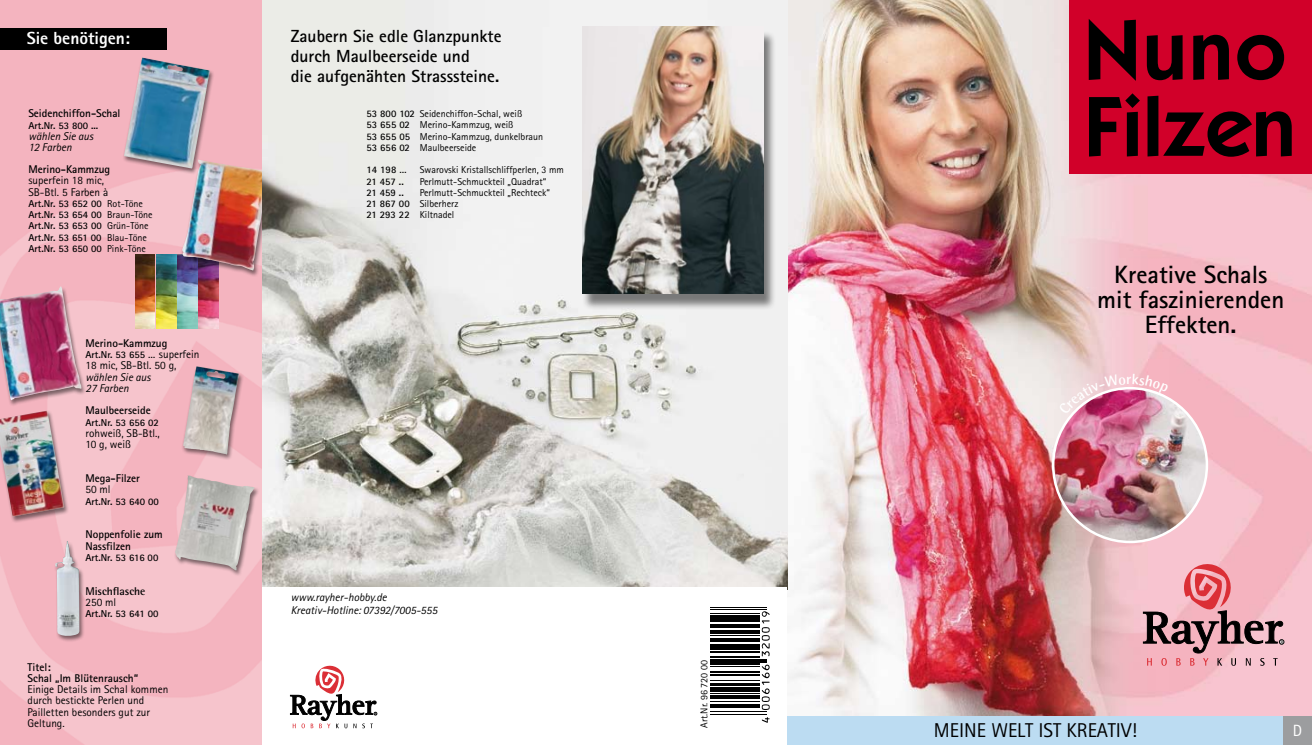
<style>
.page{position:relative;width:1312px;height:745px;background:#fff}
.page>*{position:absolute;margin:0;border:0;box-sizing:border-box;transform-origin:0 0}
.t1{font:600 85px/76.5px "Kabel IT Cby BT";color:#000}
.t2{font:700 25px/25px "Rotis Sans Serif";color:#000;text-align:center}
.t3{font:20px "Rotis Sans Serif";color:#000}
.t4{font:700 17.5px/20px "Rotis Sans Serif";color:#000}
.t5{font:800 17.5px "Rotis Sans Serif";color:#fff}
.t6{font:16.25px "Rotis Sans Serif";color:#fff}
.t7{font:11.25px/11.2px "Rotis Sans Serif";color:#000}
.t8{font:700 11.25px/11.2px "Rotis Sans Serif";color:#000}
.t9{font:italic 11.25px/11.2px "Rotis Sans Serif";color:#000}
.t10{font:700 11.25px "Rotis Semi Sans";color:#000}
.t11{font:10px/11.2px "Rotis Sans Serif";color:#000}
.t12{font:700 10px/11.2px "Rotis Sans Serif";color:#000}
.s1{font-weight:400}
.s2{font-weight:400;font-size:11.25px}
.s3{font-weight:700}
</style>
<div class="page">
<img style="left:787px;top:0;width:524px;height:716px">
<img style="left:0;top:0;width:262px;height:744px">
<div style="left:0;top:285px;width:103px;height:144px;background:#000;opacity:.5"></div>
<img style="left:0;top:286px;width:81px;height:114px">
<div style="left:122px;top:57px;width:104px;height:131px;background:#000;opacity:.5"></div>
<img style="left:124px;top:57px;width:86px;height:111px">
<img style="left:199px;top:304px;width:19px;height:24px">
<img style="left:178px;top:255px;width:19px;height:73px">
<img style="left:157px;top:255px;width:19px;height:73px">
<img style="left:136px;top:255px;width:19px;height:73px">
<div style="left:180px;top:159px;width:113px;height:145px;background:#000;opacity:.5"></div>
<img style="left:182px;top:159px;width:80px;height:111px">
<img style="left:262px;top:0;width:525px;height:586px">
<div style="left:787px;top:716px;width:496px;height:28px;background:#bcdcf2"></div>
<svg style="left:1142px;top:561px;width:141px;height:104px"></svg>
<div style="left:181px;top:365px;width:87px;height:113px;background:#000;opacity:.5"></div>
<img style="left:183px;top:366px;width:56px;height:88px">
<div style="left:0;top:409px;width:89px;height:133px;background:#000;opacity:.5"></div>
<img style="left:0;top:410px;width:64px;height:106px">
<div style="left:53px;top:540px;width:72px;height:118px;background:#000;opacity:.5"></div>
<img style="left:55px;top:540px;width:24px;height:96px">
<div style="left:581px;top:30px;width:200px;height:286px;background:#000;opacity:.5"></div>
<img style="left:582px;top:27px;width:181px;height:266px">
<div style="left:173px;top:474px;width:108px;height:121px;background:#000;opacity:.5"></div>
<img style="left:175px;top:475px;width:80px;height:95px">
<img style="left:1052px;top:388px;width:154px;height:153px;border-radius:77px">
<div style="left:1068px;top:0;width:243px;height:174px;background:#d10029"></div>
<svg style="left:290px;top:665px;width:87px;height:62px"></svg>
<div style="left:0;top:28px;width:167px;height:22px;background:#000"></div>
<hr style="left:710px;top:713px;width:57px;height:1px;background:#000">
<hr style="left:710px;top:711px;width:57px;height:1px;background:#000">
<hr style="left:710px;top:705px;width:50px;height:2px;background:#000">
<hr style="left:710px;top:703px;width:50px;height:1px;background:#000">
<hr style="left:710px;top:700px;width:50px;height:1px;background:#000">
<hr style="left:710px;top:695px;width:50px;height:3px;background:#000">
<hr style="left:710px;top:693px;width:50px;height:1px;background:#000">
<hr style="left:710px;top:687px;width:50px;height:4px;background:#000">
<hr style="left:710px;top:682px;width:50px;height:2px;background:#000">
<hr style="left:710px;top:679px;width:50px;height:1px;background:#000">
<hr style="left:710px;top:673px;width:50px;height:1px;background:#000">
<hr style="left:710px;top:671px;width:50px;height:1px;background:#000">
<hr style="left:710px;top:665px;width:50px;height:1px;background:#000">
<hr style="left:710px;top:663px;width:50px;height:1px;background:#000">
<hr style="left:710px;top:661px;width:57px;height:1px;background:#000">
<hr style="left:710px;top:658px;width:57px;height:2px;background:#000">
<hr style="left:710px;top:656px;width:50px;height:1px;background:#000">
<hr style="left:710px;top:651px;width:50px;height:1px;background:#000">
<hr style="left:710px;top:647px;width:50px;height:2px;background:#000">
<hr style="left:710px;top:644px;width:50px;height:2px;background:#000">
<hr style="left:710px;top:638px;width:50px;height:3px;background:#000">
<hr style="left:710px;top:635px;width:50px;height:1px;background:#000">
<hr style="left:710px;top:630px;width:50px;height:3px;background:#000">
<hr style="left:710px;top:627px;width:50px;height:1px;background:#000">
<hr style="left:710px;top:623px;width:50px;height:2px;background:#000">
<hr style="left:710px;top:619px;width:50px;height:2px;background:#000">
<svg style="left:710px;top:615px;width:50px;height:3px"></svg>
<hr style="left:710px;top:612px;width:50px;height:1px;background:#000">
<hr style="left:710px;top:609px;width:57px;height:1px;background:#000">
<hr style="left:710px;top:606px;width:57px;height:1px;background:#000">
<svg style="left:761px;top:717px;width:8px;height:5px"></svg>
<svg style="left:761px;top:664px;width:8px;height:45px"></svg>
<svg style="left:761px;top:611px;width:8px;height:45px"></svg>
<div style="left:1283px;top:716px;width:28px;height:28px;background:#9c9d9f"></div>
<svg style="left:1058px;top:373px;width:110px;height:41px"></svg>
<h3 class="t5" style="left:27px;top:27px;width:105px">Sie benötigen:</h3>
<p class="t8" style="left:28px;top:107px;width:94px">Seidenchiffon-Schal</p>
<p class="t12" style="left:28px;top:119px;width:71px">Art.Nr. 53 800 ...</p>
<p class="t9" style="left:28px;top:130px;width:66px">wählen Sie aus<br>12 Farben</p>
<p class="t8" style="left:28px;top:163px;width:83px">Merino-Kammzug</p>
<p class="t7" style="left:28px;top:175px;width:81px">superfein 18 mic,<br>SB-Btl. 5 Farben à</p>
<p class="t12" style="left:28px;top:198px;width:126px">Art.Nr. 53 652 00 <span class="s1">Rot-Töne<br></span>Art.Nr. 53 654 00 <span class="s1">Braun-Töne<br></span>Art.Nr. 53 653 00 <span class="s1">Grün-Töne<br></span>Art.Nr. 53 651 00 <span class="s1">Blau-Töne<br></span>Art.Nr. 53 650 00 <span class="s1">Pink-Töne</span></p>
<p class="t8" style="left:85px;top:337px;width:83px">Merino-Kammzug</p>
<p class="t12" style="left:85px;top:348px;width:115px">Art.Nr. 53 655 … <span class="s2">superfein</span></p>
<p class="t7" style="left:85px;top:359px;width:92px">18 mic, SB-Btl. 50 g,</p>
<p class="t9" style="left:85px;top:371px;width:66px">wählen Sie aus<br>27 Farben</p>
<p class="t8" style="left:85px;top:404px;width:67px">Maulbeerseide</p>
<p class="t12" style="left:85px;top:416px;width:75px">Art.Nr. 53 656 02</p>
<p class="t7" style="left:85px;top:427px;width:76px">rohweiß, SB-Btl.,<br>10 g, weiß</p>
<p class="t8" style="left:85px;top:472px;width:56px">Mega-Filzer</p>
<p class="t7" style="left:85px;top:483px;width:27px">50 ml</p>
<p class="t12" style="left:85px;top:495px;width:75px">Art.Nr. 53 640 00</p>
<p class="t8" style="left:85px;top:528px;width:79px">Noppenfolie zum<br>Nassfilzen</p>
<p class="t12" style="left:85px;top:551px;width:74px">Art.Nr. 53 616 00</p>
<p class="t10" style="left:85px;top:583px;width:61px">Mischflasche</p>
<p class="t7" style="left:85px;top:596px;width:32px">250 ml</p>
<p class="t12" style="left:85px;top:607px;width:75px">Art.Nr. 53 641 00</p>
<p class="t8" style="left:28px;top:660px;width:112px">Titel:<br>Schal „Im Blütenrausch“</p>
<p class="t7" style="left:28px;top:683px;width:142px">Einige Details im Schal kommen durch bestickte Perlen und<br>Pailletten besonders gut zur<br>Geltung.</p>
<h3 class="t4" style="left:291px;top:26px;width:212px">Zaubern Sie edle Glanzpunkte durch Maulbeerseide und<br>die aufgenähten Strasssteine.</h3>
<p class="t11" style="left:366px;top:108px;width:178px"><span class="s3">53 800 102</span> Seidenchiffon-Schal, weiß<br><span class="s3">53 655 02</span> Merino-Kammzug, weiß<br><span class="s3">53 655 05</span> Merino-Kammzug, dunkelbraun<br><span class="s3">53 656 02</span> Maulbeerseide</p>
<p class="t12" style="left:366px;top:164px;width:41px">14 198 …</p>
<p class="t11" style="left:419px;top:164px;width:146px">Swarovski Kristallschliffperlen, 3 mm</p>
<p class="t12" style="left:366px;top:175px;width:39px">21 457 ..</p>
<p class="t11" style="left:419px;top:175px;width:128px">Perlmutt-Schmuckteil „Quadrat“</p>
<p class="t12" style="left:366px;top:186px;width:39px">21 459 ..</p>
<p class="t11" style="left:366px;top:187px;width:185px;text-indent:53px">Perlmutt-Schmuckteil „Rechteck“<br><span class="s3">21 867 00</span> Silberherz<br><span class="s3">21 293 22</span> Kiltnadel</p>
<p class="t9" style="left:291px;top:589px;width:148px;line-height:13.8px">www.rayher-hobby.de<br>Kreativ-Hotline: 07392/7005-555</p>
<p class="t11" style="left:698px;top:727px;width:69px;rotate:-90deg">Art.Nr. 96 720 00</p>
<h1 class="t1" style="left:1083px;top:10px;width:213px">Nuno<br>Filzen</h1>
<h2 class="t2" style="left:1096px;top:261px;width:188px">Kreative Schals mit faszinierenden<br>Effekten.</h2>
<h3 class="t3" style="left:933px;top:717px;width:204px">MEINE WELT IST KREATIV!</h3>
<h3 class="t6" style="left:1292px;top:720px;width:11px">D</h3>
</div>
